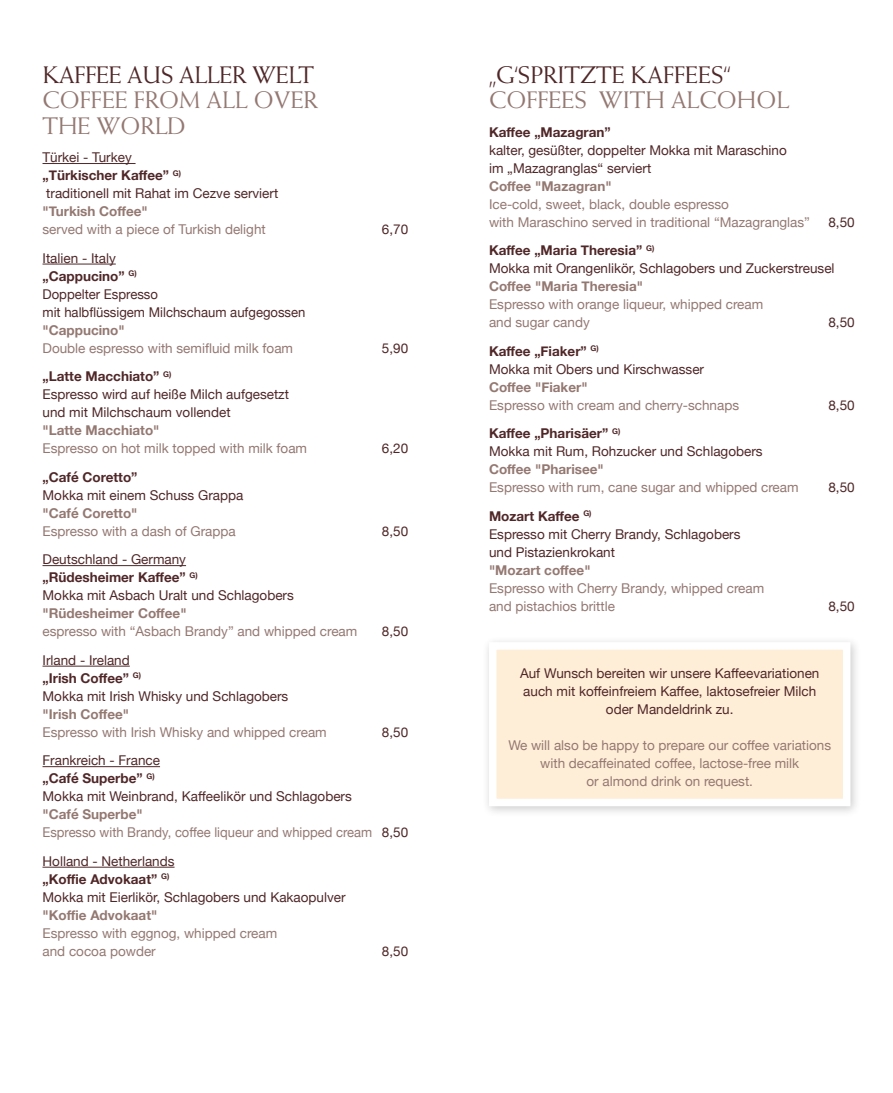
<style>
.page{position:relative;width:893px;height:1093px;background:#fff}
.page>*{position:absolute;margin:0;border:0;box-sizing:border-box;transform-origin:0 0}
.t1{font:24px/25.5px "Weiss";color:#947872}
.t2{font:24px "Weiss";letter-spacing:-.01em;color:#502728}
.t3{font:13.5px/18px "Helvetica Neue";color:#502728}
.t4{font:13.5px/18px "Helvetica Neue";color:#947872}
.t5{font:700 13.5px "Helvetica Neue";color:#947872}
.t6{font:13.5px/18px "Helvetica Neue";color:#947872;scale:.96 1}
.t7{font:700 13.5px "Helvetica Neue";color:#502728}
.s1{font-weight:700}
.s2{color:#502728}
</style>
<div class="page">
<hr style="left:43px;top:163px;width:93px;height:1px;background:#502728">
<hr style="left:43px;top:264px;width:73px;height:1px;background:#502728">
<hr style="left:43px;top:565px;width:143px;height:1px;background:#502728">
<hr style="left:43px;top:666px;width:87px;height:1px;background:#502728">
<hr style="left:43px;top:766px;width:117px;height:1px;background:#502728">
<hr style="left:43px;top:867px;width:132px;height:1px;background:#502728">
<div style="left:482px;top:635px;width:380px;height:182px;background:#000;opacity:.2"></div>
<div style="left:489px;top:642px;width:361px;height:164px;background:#ffeed7;border:7px solid #fff"></div>
<h1 class="t2" style="left:43px;top:61px;width:273px">KAFFEE AUS ALLER WELT</h1>
<h1 class="t1" style="left:43px;top:87px;width:277px">COFFEE FROM ALL OVER<br>THE WORLD</h1>
<p class="t3" style="left:43px;top:149px;width:237px">Türkei - Turkey<br><span class="s1">„Türkischer Kaffee”</span> <sup>G)<br></sup>traditionell mit Rahat im Cezve serviert</p>
<p class="t5" style="left:43px;top:201px;width:107px">"Turkish Coffee"</p>
<p class="t4" style="left:43px;top:221px;width:225px">served with a piece of Turkish delight</p>
<p class="t3" style="left:382px;top:221px;width:28px">6,70</p>
<p class="t3" style="left:43px;top:250px;width:264px">Italien - Italy<br><span class="s1">„Cappucino”</span> <sup>G)<br></sup>Doppelter Espresso<br>mit halbflüssigem Milchschaum aufgegossen</p>
<p class="t5" style="left:43px;top:319px;width:84px">"Cappucino"</p>
<p class="t4" style="left:43px;top:340px;width:252px">Double espresso with semifluid milk foam</p>
<p class="t3" style="left:382px;top:340px;width:28px">5,90</p>
<p class="t3" style="left:43px;top:368px;width:248px"><span class="s1">„Latte Macchiato”</span> <sup>G)<br></sup>Espresso wird auf heiße Milch aufgesetzt und mit Milchschaum vollendet</p>
<p class="t5" style="left:43px;top:420px;width:118px">"Latte Macchiato"</p>
<p class="t4" style="left:43px;top:440px;width:266px">Espresso on hot milk topped with milk foam</p>
<p class="t3" style="left:382px;top:440px;width:28px">6,20</p>
<p class="t7" style="left:43px;top:466px;width:97px">„Café Coretto”</p>
<p class="t3" style="left:43px;top:487px;width:202px">Mokka mit einem Schuss Grappa</p>
<p class="t5" style="left:43px;top:502px;width:97px">"Café Coretto"</p>
<p class="t4" style="left:43px;top:523px;width:195px">Espresso with a dash of Grappa</p>
<p class="t3" style="left:382px;top:523px;width:28px">8,50</p>
<p class="t3" style="left:43px;top:551px;width:253px">Deutschland - Germany<br><span class="s1">„Rüdesheimer Kaffee”</span> <sup>G)<br></sup>Mokka mit Asbach Uralt und Schlagobers</p>
<p class="t5" style="left:43px;top:603px;width:146px">"Rüdesheimer Coffee"</p>
<p class="t4" style="left:43px;top:623px;width:316px">espresso with “Asbach Brandy” and whipped cream</p>
<p class="t3" style="left:382px;top:623px;width:28px">8,50</p>
<p class="t3" style="left:43px;top:652px;width:247px">Irland - Ireland<br><span class="s1">„Irish Coffee”</span> <sup>G)<br></sup>Mokka mit Irish Whisky und Schlagobers</p>
<p class="t5" style="left:43px;top:703px;width:88px">"Irish Coffee"</p>
<p class="t4" style="left:43px;top:724px;width:286px">Espresso with Irish Whisky and whipped cream</p>
<p class="t3" style="left:382px;top:724px;width:28px">8,50</p>
<p class="t3" style="left:43px;top:752px;width:311px">Frankreich - France<br><span class="s1">„Café Superbe”</span> <sup>G)<br></sup>Mokka mit Weinbrand, Kaffeelikör und Schlagobers</p>
<p class="t6" style="left:43px;top:806px;width:382px"><span class="s1">"Café Superbe"<br></span>Espresso with Brandy, coffee liqueur and whipped cream <span class="s2">8,50</span></p>
<p class="t3" style="left:43px;top:853px;width:305px">Holland - Netherlands<br><span class="s1">„Koffie Advokaat”</span> <sup>G)<br></sup>Mokka mit Eierlikör, Schlagobers und Kakaopulver</p>
<p class="t5" style="left:43px;top:904px;width:116px">"Koffie Advokaat"</p>
<p class="t4" style="left:43px;top:925px;width:236px">Espresso with eggnog, whipped cream and cocoa powder</p>
<p class="t3" style="left:382px;top:943px;width:28px">8,50</p>
<h1 class="t2" style="left:489px;top:61px;width:243px">„G‘SPRITZTE KAFFEES“</h1>
<h1 class="t1" style="left:489px;top:87px;width:302px">COFFEES WITH ALCOHOL</h1>
<p class="t7" style="left:489px;top:121px;width:123px">Kaffee „Mazagran”</p>
<p class="t3" style="left:489px;top:142px;width:299px">kalter, gesüßter, doppelter Mokka mit Maraschino im „Mazagranglas“ serviert</p>
<p class="t5" style="left:489px;top:175px;width:124px">Coffee "Mazagran"</p>
<p class="t4" style="left:489px;top:196px;width:323px">Ice-cold, sweet, black, double espresso<br>with Maraschino served in traditional “Mazagranglas”</p>
<p class="t3" style="left:828px;top:214px;width:28px">8,50</p>
<p class="t3" style="left:489px;top:242px;width:347px"><span class="s1">Kaffee „Maria Theresia”</span> <sup>G)<br></sup>Mokka mit Orangenlikör, Schlagobers und Zuckerstreusel</p>
<p class="t5" style="left:489px;top:276px;width:156px">Coffee "Maria Theresia"</p>
<p class="t4" style="left:489px;top:296px;width:276px">Espresso with orange liqueur, whipped cream and sugar candy</p>
<p class="t3" style="left:828px;top:314px;width:28px">8,50</p>
<p class="t3" style="left:489px;top:343px;width:217px"><span class="s1">Kaffee „Fiaker”</span> <sup>G)<br></sup>Mokka mit Obers und Kirschwasser</p>
<p class="t5" style="left:489px;top:376px;width:100px">Coffee "Fiaker"</p>
<p class="t4" style="left:489px;top:397px;width:252px">Espresso with cream and cherry-schnaps</p>
<p class="t3" style="left:828px;top:397px;width:28px">8,50</p>
<p class="t3" style="left:489px;top:425px;width:275px"><span class="s1">Kaffee „Pharisäer”</span> <sup>G)<br></sup>Mokka mit Rum, Rohzucker und Schlagobers</p>
<p class="t5" style="left:489px;top:459px;width:116px">Coffee "Pharisee"</p>
<p class="t4" style="left:489px;top:479px;width:311px">Espresso with rum, cane sugar and whipped cream</p>
<p class="t3" style="left:828px;top:479px;width:28px">8,50</p>
<p class="t3" style="left:489px;top:508px;width:253px"><span class="s1">Mozart Kaffee</span> <sup>G)<br></sup>Espresso mit Cherry Brandy, Schlagobers und Pistazienkrokant</p>
<p class="t5" style="left:489px;top:559px;width:103px">"Mozart coffee"</p>
<p class="t4" style="left:489px;top:580px;width:277px">Espresso with Cherry Brandy, whipped cream and pistachios brittle</p>
<p class="t3" style="left:828px;top:598px;width:28px">8,50</p>
<p class="t3" style="left:520px;top:665px;width:301px;text-align:center">Auf Wunsch bereiten wir unsere Kaffeevariationen auch mit koffeinfreiem Kaffee, laktosefreier Milch oder Mandeldrink zu.</p>
<p class="t4" style="left:508px;top:737px;width:324px;text-align:center">We will also be happy to prepare our coffee variations with decaffeinated coffee, lactose-free milk<br>or almond drink on request.</p>
</div>
